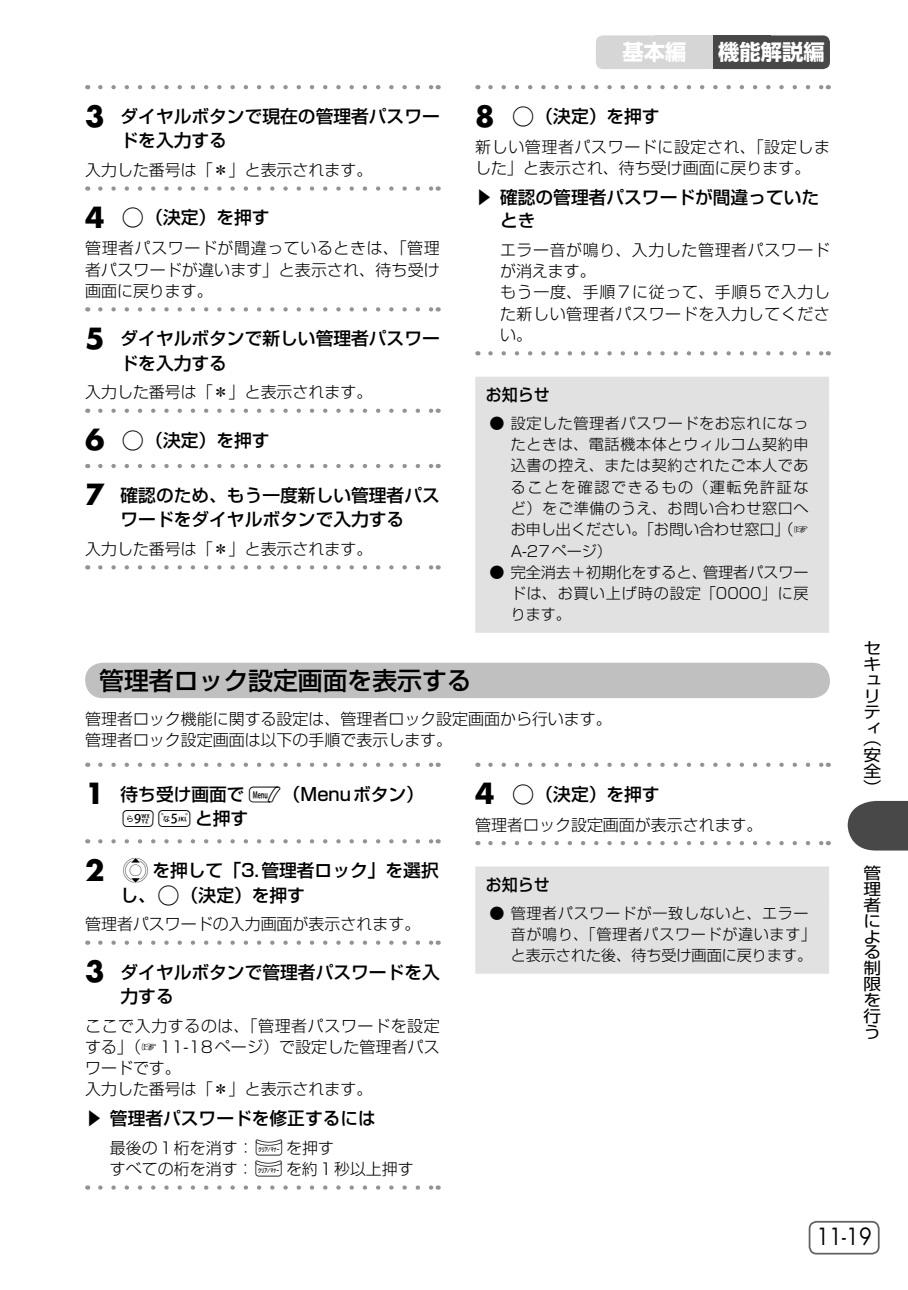
<style>
.page{position:relative;width:908px;height:1290px;background:#fff}
.page>*{position:absolute;margin:0;border:0;box-sizing:border-box;transform-origin:0 0}
.t1{font:500 24.75px "Shin Go Pro";color:#000}
.t2{font:23px "Futura";color:#000;scale:.9 1}
.t3{font:700 21.25px "Shin Go Pro";color:#fff}
.t4{font:500 17.75px/24.2px "Shin Go Pro";color:#000}
.t5{font:500 16.5px "Shin Go Pro";color:#000;scale:.96 1}
.t6{font:300 16px/21.2px "Shin Go Pro";color:#000}
.t7{font:300 16px/21.2px "Shin Go Pro";letter-spacing:.035em;color:#000}
.t8{font:300 16px/21.2px "Shin Go Pro";letter-spacing:.04em;color:#000}
.t9{font:16px/16px "Shin Go Pro";color:#000;text-align:justify;scale:1.11 1}
.t10{font:300 15px/21.2px "Shin Go Pro";letter-spacing:.045em;color:#000;text-align:justify}
.s1{font-family:"Futura";font-weight:700;font-size:28.25px}
.s2{font-family:"JHP932";font-weight:400}
</style>
<div class="page">
<svg style="left:808px;top:1220px;width:72px;height:33px"></svg>
<svg style="left:596px;top:35px;width:233px;height:34px;background:#909090"></svg>
<svg style="left:847px;top:801px;width:60px;height:49px;background:#5a5a5a"></svg>
<svg style="left:88px;top:85px;width:349px;height:4px"></svg>
<svg style="left:88px;top:186px;width:349px;height:5px"></svg>
<svg style="left:88px;top:307px;width:349px;height:4px"></svg>
<svg style="left:88px;top:409px;width:349px;height:4px"></svg>
<svg style="left:88px;top:464px;width:349px;height:4px"></svg>
<svg style="left:88px;top:565px;width:349px;height:4px"></svg>
<svg style="left:100px;top:85px;width:331px;height:4px"></svg>
<svg style="left:100px;top:186px;width:331px;height:5px"></svg>
<svg style="left:100px;top:307px;width:331px;height:4px"></svg>
<svg style="left:100px;top:409px;width:331px;height:4px"></svg>
<svg style="left:100px;top:464px;width:331px;height:4px"></svg>
<svg style="left:100px;top:565px;width:331px;height:4px"></svg>
<svg style="left:478px;top:85px;width:349px;height:4px"></svg>
<svg style="left:478px;top:351px;width:349px;height:4px"></svg>
<svg style="left:490px;top:85px;width:331px;height:4px"></svg>
<svg style="left:490px;top:351px;width:331px;height:4px"></svg>
<div style="left:475px;top:377px;width:353px;height:256px;background:#e1e1e1"></div>
<div style="left:85px;top:663px;width:744px;height:35px;background:#c0c0c0"></div>
<svg style="left:88px;top:763px;width:349px;height:4px"></svg>
<svg style="left:88px;top:839px;width:349px;height:4px"></svg>
<svg style="left:88px;top:940px;width:349px;height:5px"></svg>
<svg style="left:88px;top:1185px;width:349px;height:4px"></svg>
<svg style="left:100px;top:763px;width:331px;height:4px"></svg>
<svg style="left:100px;top:839px;width:331px;height:4px"></svg>
<svg style="left:100px;top:940px;width:331px;height:5px"></svg>
<svg style="left:100px;top:1185px;width:331px;height:4px"></svg>
<svg style="left:478px;top:763px;width:349px;height:4px"></svg>
<svg style="left:478px;top:841px;width:349px;height:4px"></svg>
<svg style="left:490px;top:763px;width:331px;height:4px"></svg>
<svg style="left:490px;top:841px;width:331px;height:4px"></svg>
<div style="left:475px;top:866px;width:353px;height:108px;background:#e1e1e1"></div>
<p class="t4" style="left:120px;top:102px;width:320px;text-indent:-35px"><span class="s1">3</span> ダイヤルボタンで現在の管理者パスワードを入力する</p>
<p class="t6" style="left:85px;top:157px;width:289px">入力した番号は「＊」と表示されます。</p>
<p class="t4" style="left:85px;top:203px;width:186px"><span class="s1">4</span> <span class="s2">.</span>（決定）を押す</p>
<p class="t6" style="left:85px;top:236px;width:356px;text-align:justify">管理者パスワードが間違っているときは、「管理者パスワードが違います」と表示され、待ち受け画面に戻ります。</p>
<p class="t4" style="left:120px;top:324px;width:320px;text-indent:-35px"><span class="s1">5</span> ダイヤルボタンで新しい管理者パスワードを入力する</p>
<p class="t6" style="left:85px;top:379px;width:289px">入力した番号は「＊」と表示されます。</p>
<p class="t4" style="left:85px;top:426px;width:186px"><span class="s1">6</span> <span class="s2">.</span>（決定）を押す</p>
<p class="t4" style="left:85px;top:481px;width:356px;text-align:center"><span class="s1">7</span> 確認のため、もう一度新しい管理者パスワードをダイヤルボタンで入力する</p>
<p class="t6" style="left:85px;top:536px;width:289px">入力した番号は「＊」と表示されます。</p>
<h3 class="t3" style="left:622px;top:35px;width:65px">基本編</h3>
<h3 class="t3" style="left:718px;top:35px;width:108px">機能解説編</h3>
<p class="t4" style="left:475px;top:102px;width:186px"><span class="s1">8</span> <span class="s2">.</span>（決定）を押す</p>
<p class="t8" style="left:475px;top:134px;width:356px">新しい管理者パスワードに設定され、「設定しました」と表示され、待ち受け画面に戻ります。</p>
<p class="t4" style="left:500px;top:184px;width:320px;line-height:23px;text-indent:-25px">▶ 確認の管理者パスワードが間違っていたとき</p>
<p class="t7" style="left:500px;top:237px;width:331px">エラー音が鳴り、入力した管理者パスワードが消えます。<br>もう一度、手順7に従って、手順5で入力した新しい管理者パスワードを入力してください。</p>
<p class="t5" style="left:485px;top:381px;width:68px">お知らせ</p>
<p class="t10" style="left:510px;top:411px;width:299px;text-indent:-21px">● 設定した管理者パスワードをお忘れになったときは、電話機本体とウィルコム契約申込書の控え、または契約されたご本人であることを確認できるもの（運転免許証など）をご準備のうえ、お問い合わせ窓口へお申し出ください。「お問い合わせ窓口」（☞ A-27ページ）</p>
<p class="t10" style="left:510px;top:560px;width:299px;text-indent:-21px">● 完全消去+初期化をすると、管理者パスワードは、お買い上げ時の設定「0000」に戻ります。</p>
<h1 class="t1" style="left:99px;top:661px;width:374px">管理者ロック設定画面を表示する</h1>
<p class="t6" style="left:85px;top:706px;width:528px">管理者ロック機能に関する設定は、管理者ロック設定画面から行います。管理者ロック設定画面は以下の手順で表示します。</p>
<p class="t4" style="left:120px;top:780px;width:305px;text-indent:-35px"><span class="s1">1</span> 待ち受け画面で<span class="s2">(</span>（Menuボタン）<br><span class="s2">95</span>と押す</p>
<p class="t4" style="left:120px;top:856px;width:319px;text-indent:-35px"><span class="s1">2</span> <span class="s2">X</span>を押して「3.管理者ロック」を選択し、<span class="s2">.</span>（決定）を押す</p>
<p class="t6" style="left:85px;top:911px;width:336px">管理者パスワードの入力画面が表示されます。</p>
<p class="t4" style="left:120px;top:957px;width:320px;text-indent:-35px"><span class="s1">3</span> ダイヤルボタンで管理者パスワードを入力する</p>
<p class="t6" style="left:85px;top:1013px;width:356px">ここで入力するのは、「管理者パスワードを設定する」（☞11-18ページ）で設定した管理者パスワードです。<br>入力した番号は「＊」と表示されます。</p>
<p class="t4" style="left:85px;top:1104px;width:292px">▶ 管理者パスワードを修正するには</p>
<p class="t6" style="left:110px;top:1135px;width:305px">最後の1桁を消す：<span class="s2">-</span>を押す<br>すべての桁を消す：<span class="s2">-</span>を約1秒以上押す</p>
<p class="t4" style="left:475px;top:780px;width:186px"><span class="s1">4</span> <span class="s2">.</span>（決定）を押す</p>
<p class="t6" style="left:475px;top:812px;width:289px">管理者ロック設定画面が表示されます。</p>
<p class="t5" style="left:485px;top:871px;width:68px">お知らせ</p>
<p class="t10" style="left:510px;top:900px;width:307px;text-align:left;text-indent:-21px">● 管理者パスワードが一致しないと、エラー音が鳴り、「管理者パスワードが違います」と表示された後、待ち受け画面に戻ります。</p>
<p class="t9" style="left:863px;top:638px;width:17px;text-align:left">セキュリティ</p>
<p class="t9" style="left:863px;top:729px;width:17px">（安全）</p>
<p class="t9" style="left:863px;top:863px;width:17px">管理者による制限を行う</p>
<h2 class="t2" style="left:816px;top:1221px;width:63px">11-19</h2>
</div>
